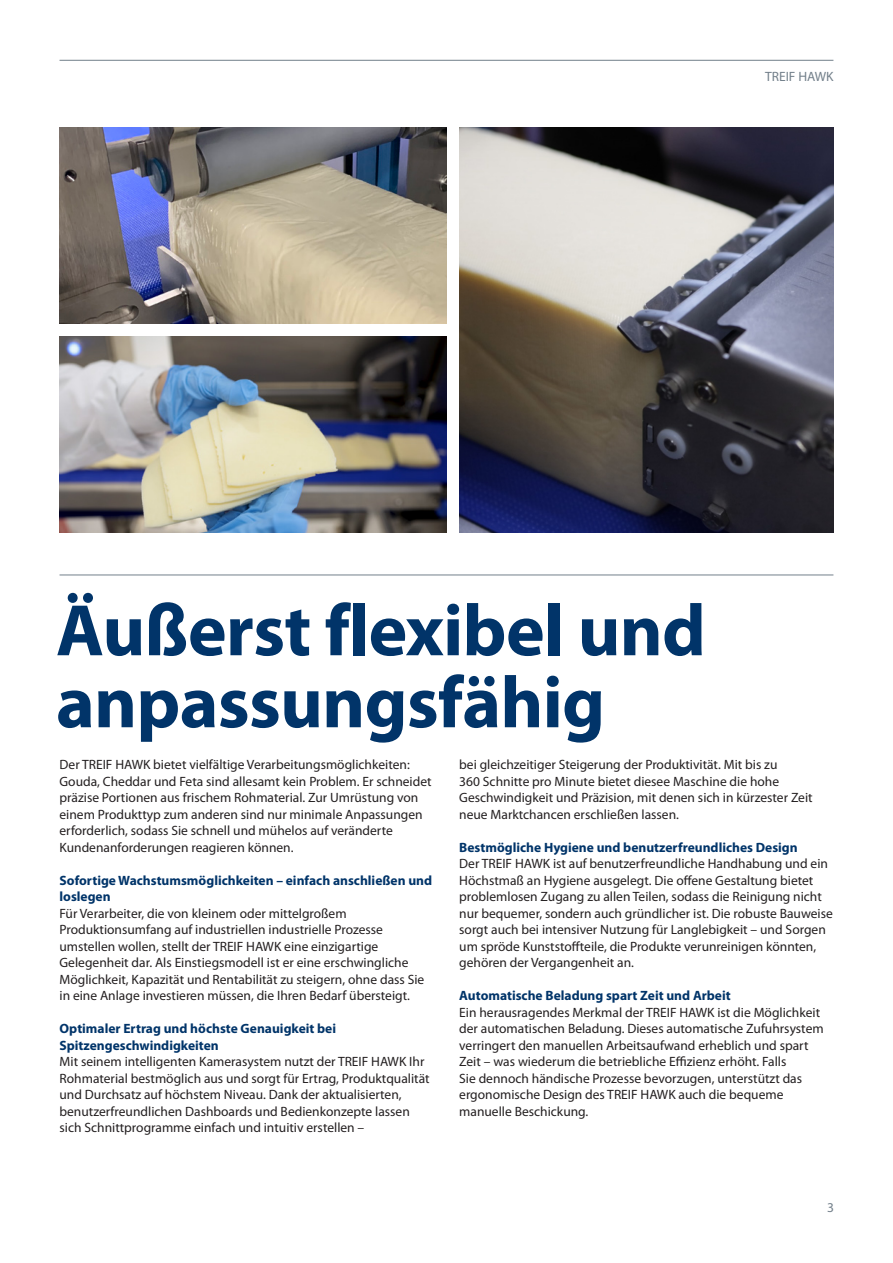
<style>
.page{position:relative;width:893px;height:1263px;background:#fff}
.page>*{position:absolute;margin:0;border:0;box-sizing:border-box;transform-origin:0 0}
.t1{font:700 73.5px/72px "Myriad Pro";letter-spacing:-.01em;color:#013469}
.MRL23_Body_text_brochures_9_pt{font:13.5px/16.5px "Myriad Pro";color:#231f20}
.MRL23_Body_text_Bold_blue{font:700 13.5px/16.5px "Myriad Pro";color:#013469}
.t2{font:13.5px "Myriad Pro";color:#727f8a}
</style>
<div class="page">
<hr style="left:60px;top:60px;width:773px;height:1px;background:#727f8a">
<img style="left:459px;top:128px;width:374px;height:404px">
<img style="left:60px;top:128px;width:386px;height:195px">
<img style="left:60px;top:336px;width:386px;height:196px">
<hr style="left:60px;top:575px;width:773px;height:1px;background:#727f8a">
<p class="t2" style="left:765px;top:68px;width:70px">TREIF HAWK</p>
<p class="t1" style="left:56px;top:592px;width:651px">Äußerst flexibel und anpassungsfähig</p>
<p class="MRL23_Body_text_brochures_9_pt" style="left:60px;top:756px;width:374px">Der TREIF HAWK bietet vielfältige Verarbeitungsmöglichkeiten:<br>Gouda, Cheddar und Feta sind allesamt kein Problem. Er schneidet präzise Portionen aus frischem Rohmaterial. Zur Umrüstung von einem Produkttyp zum anderen sind nur minimale Anpassungen erforderlich, sodass Sie schnell und mühelos auf veränderte Kundenanforderungen reagieren können.</p>
<p class="MRL23_Body_text_Bold_blue" style="left:60px;top:871px;width:374px">Sofortige Wachstumsmöglichkeiten – einfach anschließen und loslegen</p>
<p class="MRL23_Body_text_brochures_9_pt" style="left:60px;top:905px;width:366px">Für Verarbeiter, die von kleinem oder mittelgroßem Produktionsumfang auf industriellen industrielle Prozesse umstellen wollen, stellt der TREIF HAWK eine einzigartige Gelegenheit dar. Als Einstiegsmodell ist er eine erschwingliche Möglichkeit, Kapazität und Rentabilität zu steigern, ohne dass Sie in eine Anlage investieren müssen, die Ihren Bedarf übersteigt.</p>
<p class="MRL23_Body_text_Bold_blue" style="left:60px;top:1020px;width:278px">Optimaler Ertrag und höchste Genauigkeit bei<br>Spitzengeschwindigkeiten</p>
<p class="MRL23_Body_text_brochures_9_pt" style="left:60px;top:1053px;width:372px">Mit seinem intelligenten Kamerasystem nutzt der TREIF HAWK Ihr Rohmaterial bestmöglich aus und sorgt für Ertrag, Produktqualität und Durchsatz auf höchstem Niveau. Dank der aktualisierten, benutzerfreundlichen Dashboards und Bedienkonzepte lassen sich Schnittprogramme einfach und intuitiv erstellen –</p>
<p class="MRL23_Body_text_brochures_9_pt" style="left:459px;top:756px;width:355px">bei gleichzeitiger Steigerung der Produktivität. Mit bis zu<br>360 Schnitte pro Minute bietet diesee Maschine die hohe Geschwindigkeit und Präzision, mit denen sich in kürzester Zeit neue Marktchancen erschließen lassen.</p>
<p class="MRL23_Body_text_Bold_blue" style="left:459px;top:838px;width:340px">Bestmögliche Hygiene und benutzerfreundliches Design</p>
<p class="MRL23_Body_text_brochures_9_pt" style="left:459px;top:855px;width:375px">Der TREIF HAWK ist auf benutzerfreundliche Handhabung und ein Höchstmaß an Hygiene ausgelegt. Die offene Gestaltung bietet problemlosen Zugang zu allen Teilen, sodass die Reinigung nicht nur bequemer, sondern auch gründlicher ist. Die robuste Bauweise sorgt auch bei intensiver Nutzung für Langlebigkeit – und Sorgen um spröde Kunststoffteile, die Produkte verunreinigen könnten, gehören der Vergangenheit an.</p>
<p class="MRL23_Body_text_Bold_blue" style="left:459px;top:987px;width:273px">Automatische Beladung spart Zeit und Arbeit</p>
<p class="MRL23_Body_text_brochures_9_pt" style="left:459px;top:1004px;width:366px">Ein herausragendes Merkmal der TREIF HAWK ist die Möglichkeit der automatischen Beladung. Dieses automatische Zufuhrsystem verringert den manuellen Arbeitsaufwand erheblich und spart Zeit – was wiederum die betriebliche Effizienz erhöht. Falls<br>Sie dennoch händische Prozesse bevorzugen, unterstützt das ergonomische Design des TREIF HAWK auch die bequeme manuelle Beschickung.</p>
<p class="t2" style="left:827px;top:1199px;width:8px">3</p>
</div>
